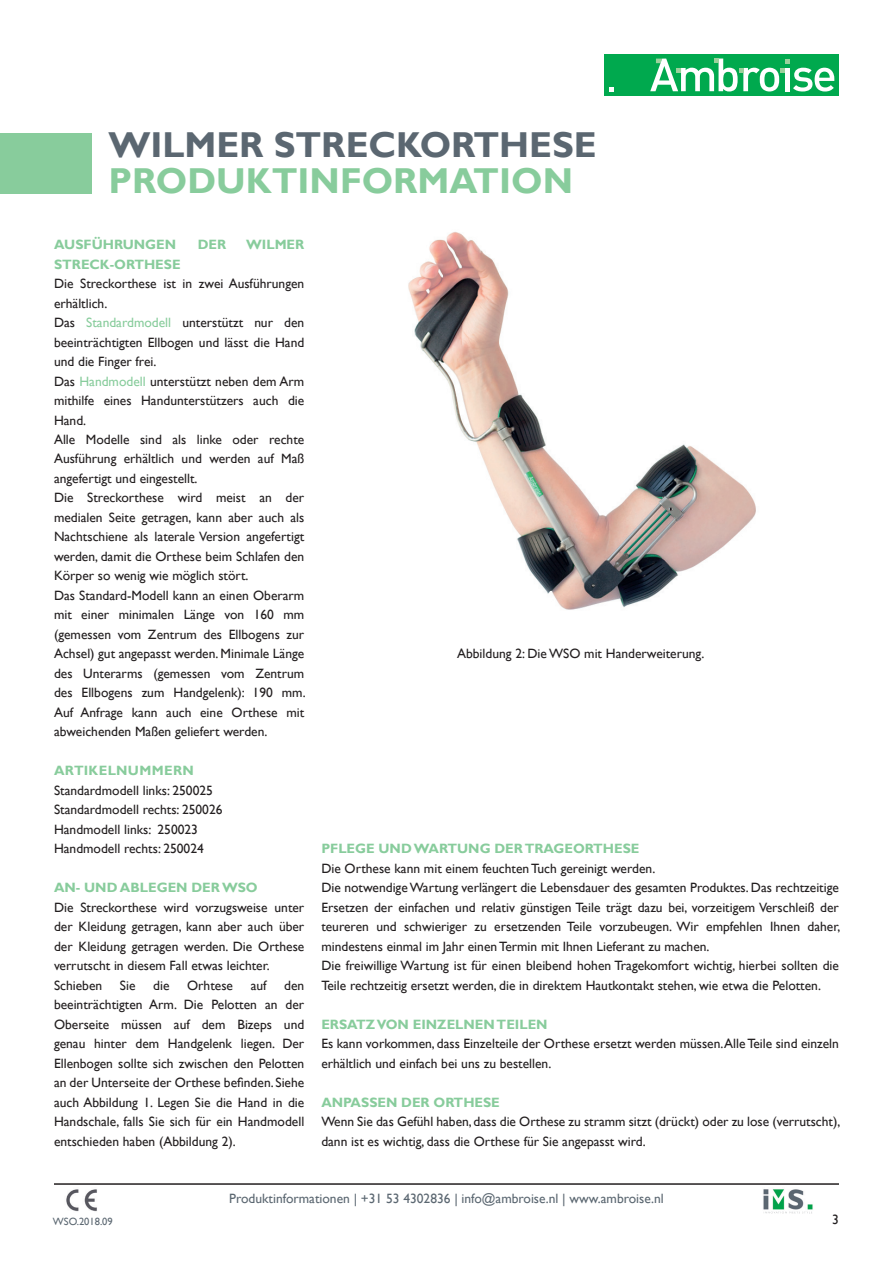
<style>
.page{position:relative;width:893px;height:1263px;background:#fff}
.page>*{position:absolute;margin:0;border:0;box-sizing:border-box;transform-origin:0 0}
.t1{font:700 36px "Gill Sans";color:#5b6771}
.t2{font:700 36px "Gill Sans";color:#88cc9c}
.t3{font:13.5px/19.5px "Gill Sans";color:#231f20}
.t4{font:700 13.5px "Gill Sans";color:#88cc9c}
.t5{font:13.5px "Gill Sans";color:#5b6771}
.t6{font:700 13.5px "Gill Sans";letter-spacing:.025em;color:#88cc9c}
.t7{font:10.5px "Gill Sans";color:#5b6771}
.s1{color:#88cc9c}
</style>
<div class="page">
<div style="left:604px;top:54px;width:235px;height:42px;background:#00a94e"></div>
<svg style="left:650px;top:59px;width:184px;height:32px"></svg>
<svg style="left:609px;top:87px;width:5px;height:4px"></svg>
<div style="left:0;top:133px;width:92px;height:60px;background:#88cc9c"></div>
<hr style="left:54px;top:1183px;width:785px;height:2px;background:#231f20">
<img style="left:763px;top:1189px;width:50px;height:25px">
<img style="left:66px;top:1189px;width:31px;height:23px">
<img style="left:408px;top:232px;width:348px;height:378px">
<h1 class="t1" style="left:108px;top:124px;width:490px">WILMER STRECKORTHESE</h1>
<h1 class="t2" style="left:108px;top:160px;width:466px">PRODUKTINFORMATION</h1>
<p class="t4" style="left:54px;top:236px;width:124px">AUSFÜHRUNGEN</p>
<p class="t4" style="left:198px;top:236px;width:30px">DER</p>
<p class="t4" style="left:246px;top:236px;width:60px">WILMER</p>
<p class="t4" style="left:54px;top:256px;width:128px">STRECK-ORTHESE</p>
<p class="t3" style="left:54px;top:274px;width:253px">Die Streckorthese ist in zwei Ausführungen erhältlich.<br>Das <span class="s1">Standardmodell</span> unterstützt nur den beeinträchtigten Ellbogen und lässt die Hand und die Finger frei.<br>Das <span class="s1">Handmodell</span> unterstützt neben dem Arm mithilfe eines Handunterstützers auch die Hand.<br>Alle Modelle sind als linke oder rechte Ausführung erhältlich und werden auf Maß angefertigt und eingestellt.<br>Die Streckorthese wird meist an der medialen Seite getragen, kann aber auch als Nachtschiene als laterale Version angefertigt werden, damit die Orthese beim Schlafen den Körper so wenig wie möglich stört.<br>Das Standard-Modell kann an einen Oberarm mit einer minimalen Länge von 160 mm (gemessen vom Zentrum des Ellbogens zur Achsel) gut angepasst werden. Minimale Länge des Unterarms (gemessen vom Zentrum des Ellbogens zum Handgelenk): 190 mm.<br>Auf Anfrage kann auch eine Orthese mit abweichenden Maßen geliefert werden.</p>
<p class="t6" style="left:54px;top:763px;width:141px">ARTIKELNUMMERN</p>
<p class="t3" style="left:54px;top:781px;width:170px">Standardmodell links: 250025<br>Standardmodell rechts: 250026<br>Handmodell links: 250023<br>Handmodell rechts: 250024</p>
<p class="t4" style="left:54px;top:880px;width:205px">AN- UND ABLEGEN DER WSO</p>
<p class="t3" style="left:54px;top:898px;width:252px">Die Streckorthese wird vorzugsweise unter der Kleidung getragen, kann aber auch über der Kleidung getragen werden. Die Orthese verrutscht in diesem Fall etwas leichter.<br>Schieben</p>
<p class="t3" style="left:120px;top:976px;width:17px">Sie</p>
<p class="t3" style="left:153px;top:976px;width:18px">die</p>
<p class="t3" style="left:187px;top:976px;width:47px">Orhtese</p>
<p class="t3" style="left:251px;top:976px;width:17px">auf</p>
<p class="t3" style="left:54px;top:976px;width:252px;text-align:justify;text-indent:230px">den beeinträchtigten Arm. Die Pelotten an der Oberseite müssen auf dem Bizeps und genau hinter dem Handgelenk liegen. Der Ellenbogen sollte sich zwischen den Pelotten an der Unterseite der Orthese befinden. Siehe auch Abbildung 1. Legen Sie die Hand in die Handschale, falls Sie sich für ein Handmodell entschieden haben (Abbildung 2).</p>
<p class="t3" style="left:457px;top:644px;width:249px">Abbildung 2: Die WSO mit Handerweiterung.</p>
<p class="t4" style="left:321px;top:841px;width:320px">PFLEGE UND WARTUNG DER TRAGEORTHESE</p>
<p class="t3" style="left:321px;top:859px;width:520px">Die Orthese kann mit einem feuchten Tuch gereinigt werden.<br>Die notwendige Wartung verlängert die Lebensdauer des gesamten Produktes. Das rechtzeitige Ersetzen der einfachen und relativ günstigen Teile trägt dazu bei, vorzeitigem Verschleiß der teureren und schwieriger zu ersetzenden Teile vorzubeugen. Wir empfehlen Ihnen daher, mindestens einmal im Jahr einen Termin mit Ihnen Lieferant zu machen.<br>Die freiwillige Wartung ist für einen bleibend hohen Tragekomfort wichtig, hierbei sollten die Teile rechtzeitig ersetzt werden, die in direktem Hautkontakt stehen, wie etwa die Pelotten.</p>
<p class="t4" style="left:321px;top:1016px;width:228px">ERSATZ VON EINZELNEN TEILEN</p>
<p class="t3" style="left:321px;top:1034px;width:519px">Es kann vorkommen, dass Einzelteile der Orthese ersetzt werden müssen.Alle Teile sind einzeln erhältlich und einfach bei uns zu bestellen.</p>
<p class="t4" style="left:321px;top:1094px;width:180px">ANPASSEN DER ORTHESE</p>
<p class="t3" style="left:321px;top:1112px;width:520px">Wenn Sie das Gefühl haben, dass die Orthese zu stramm sitzt (drückt) oder zu lose (verrutscht), dann ist es wichtig, dass die Orthese für Sie angepasst wird.</p>
<p class="t5" style="left:229px;top:1191px;width:436px">Produktinformationen | +31 53 4302836 | info@ambroise.nl | www.ambroise.nl</p>
<p class="t7" style="left:53px;top:1215px;width:61px">WSO.2018.09</p>
<p class="t3" style="left:832px;top:1210px;width:8px">3</p>
</div>
